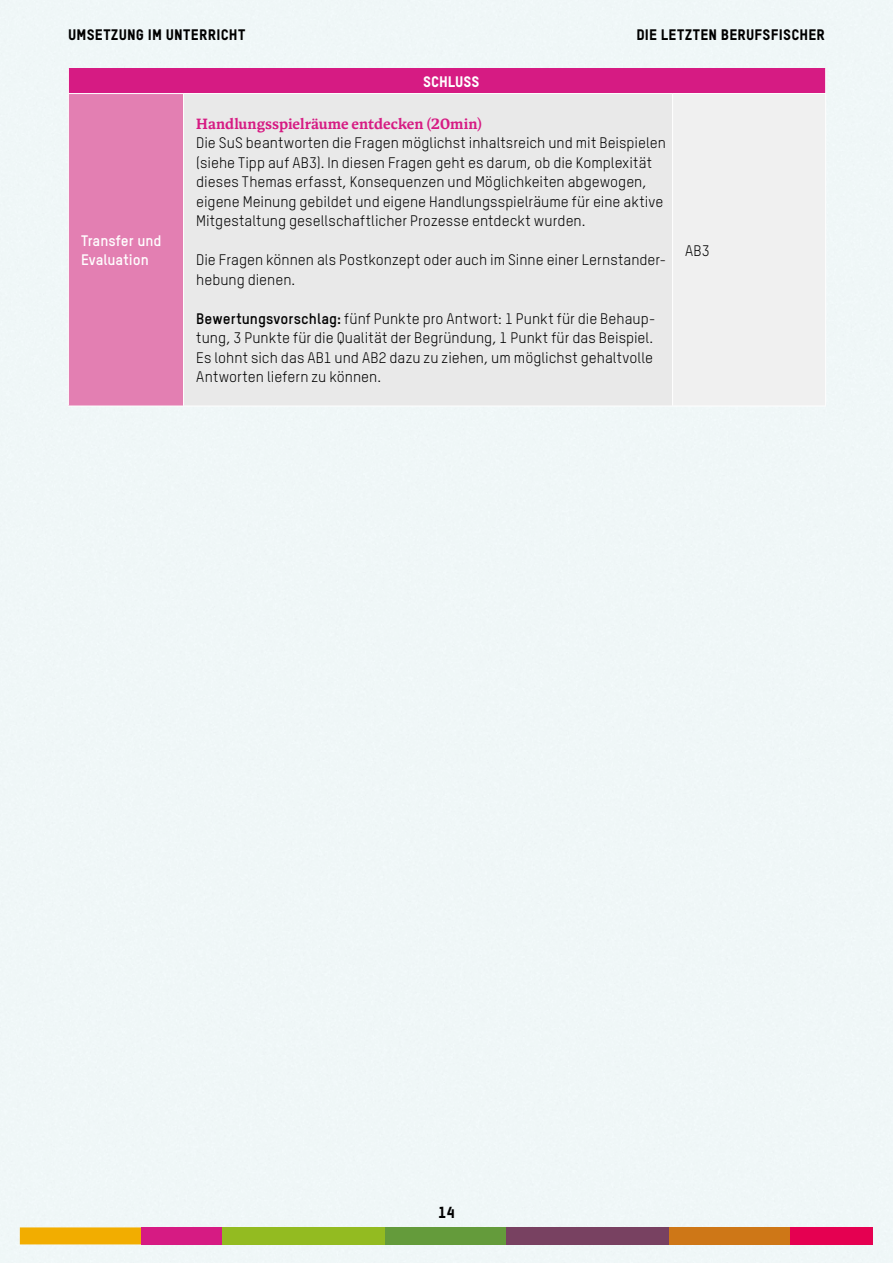
<style>
.page{position:relative;width:893px;height:1263px;background:#eff7f7}
.page>*{position:absolute;margin:0;border:0;box-sizing:border-box;transform-origin:0 0}
.t1{font:15.75px "TSTARPRO Headline";color:#000}
.t2{font:15px/19.5px "TSTARPRO";color:#000}
.t3{font:15px "TSTARPRO Headline";letter-spacing:.015em;color:#000}
.t4{font:15px "Antonia Variable";letter-spacing:.005em;color:#d61b83}
.t5{font:700 15px/19.5px "TSTARPRO";color:#fff}
.t6{font:15px "TSTARPRO Headline";color:#fff}
.s1{font-weight:700}
</style>
<div class="page">
<div style="left:20px;top:1227px;width:121px;height:17px;background:#f2ad00"></div>
<div style="left:141px;top:1227px;width:82px;height:17px;background:#d61b83"></div>
<div style="left:223px;top:1227px;width:162px;height:17px;background:#93bb21"></div>
<div style="left:385px;top:1227px;width:122px;height:17px;background:#649b3b"></div>
<div style="left:507px;top:1227px;width:162px;height:17px;background:#784161"></div>
<div style="left:669px;top:1227px;width:122px;height:17px;background:#ce7717"></div>
<div style="left:791px;top:1227px;width:82px;height:17px;background:#e50051"></div>
<div style="left:68px;top:68px;width:758px;height:26px;background:#d61b83"></div>
<div style="left:68px;top:94px;width:116px;height:312px;background:#e37fb2"></div>
<div style="left:184px;top:94px;width:489px;height:312px;background:#e9e9e9"></div>
<div style="left:673px;top:94px;width:153px;height:312px;background:#f0f0f0"></div>
<svg style="left:68px;top:68px;width:1px;height:25px"></svg>
<svg style="left:825px;top:68px;width:1px;height:25px"></svg>
<hr style="left:68px;top:94px;width:1px;height:312px;background:#fff">
<hr style="left:183px;top:94px;width:1px;height:312px;background:#fff">
<hr style="left:672px;top:94px;width:1px;height:312px;background:#fff">
<hr style="left:825px;top:94px;width:1px;height:312px;background:#fff">
<hr style="left:68px;top:93px;width:116px;height:1px;background:#fff">
<hr style="left:184px;top:93px;width:489px;height:1px;background:#fff">
<hr style="left:673px;top:93px;width:153px;height:1px;background:#fff">
<hr style="left:68px;top:406px;width:116px;height:1px;background:#fff">
<hr style="left:184px;top:406px;width:489px;height:1px;background:#fff">
<hr style="left:673px;top:406px;width:153px;height:1px;background:#fff">
<p class="t3" style="left:68px;top:25px;width:179px">UMSETZUNG IM UNTERRICHT</p>
<p class="t3" style="left:636px;top:25px;width:190px">DIE LETZTEN BERUFSFISCHER</p>
<p class="t6" style="left:423px;top:72px;width:58px">SCHLUSS</p>
<p class="t5" style="left:81px;top:230px;width:82px">Transfer und<br>Evaluation</p>
<p class="t4" style="left:196px;top:115px;width:287px">Handlungsspielräume entdecken (20min)</p>
<p class="t2" style="left:196px;top:133px;width:471px">Die SuS beantworten die Fragen möglichst inhaltsreich und mit Beispielen (siehe Tipp auf AB3). In diesen Fragen geht es darum, ob die Komplexität dieses Themas erfasst, Konsequenzen und Möglichkeiten abgewogen, eigene Meinung gebildet und eigene Handlungsspielräume für eine aktive Mitgestaltung gesellschaftlicher Prozesse entdeckt wurden.</p>
<p class="t2" style="left:196px;top:250px;width:472px">Die Fragen können als Postkonzept oder auch im Sinne einer Lernstander&shy;hebung dienen.</p>
<p class="t2" style="left:196px;top:308px;width:461px"><span class="s1">Bewertungsvorschlag:</span> fünf Punkte pro Antwort: 1 Punkt für die Behaup&shy;tung, 3 Punkte für die Qualität der Begründung, 1 Punkt für das Beispiel.<br>Es lohnt sich das AB1 und AB2 dazu zu ziehen, um möglichst gehaltvolle Antworten liefern zu können.</p>
<p class="t2" style="left:685px;top:240px;width:26px">AB3</p>
<p class="t1" style="left:438px;top:1202px;width:18px">14</p>
</div>
